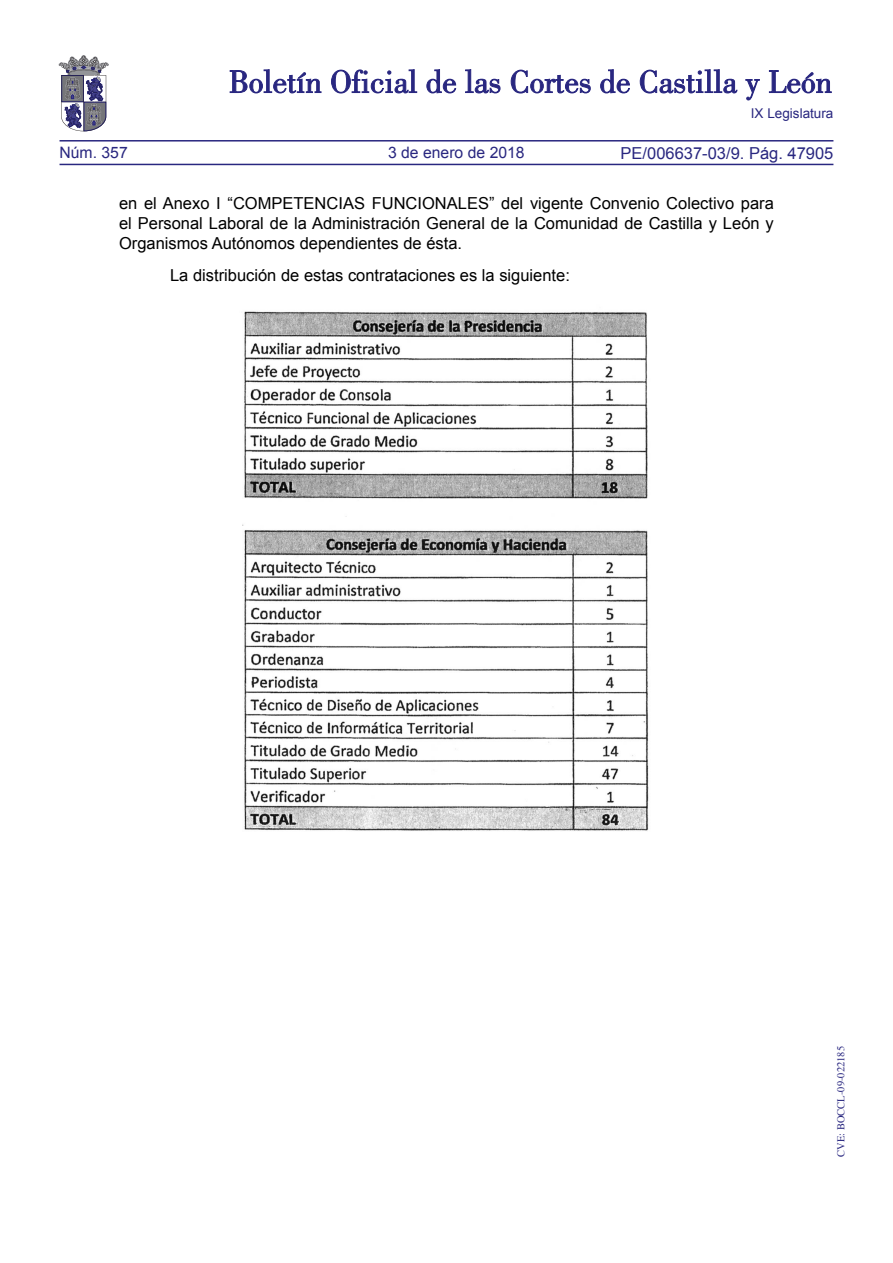
<style>
.page{position:relative;width:893px;height:1263px;background:#fff}
.page>*{position:absolute;margin:0;border:0;box-sizing:border-box;transform-origin:0 0}
.TEXTO_NORMAL{font:16.5px/19.8px "Arial";color:#000;text-align:justify}
.t1{font:16.5px "Arial";color:#292780}
.t2{font:15.75px "Arial";color:#292780}
.t3{font:13.5px "Arial";color:#292780}
.t4{font:10.5px "Times";color:#292780}
</style>
<div class="page">
<hr style="left:60px;top:164px;width:773px;height:1px;background:#292780">
<hr style="left:60px;top:140px;width:773px;height:2px;background:#292780">
<svg style="left:230px;top:69px;width:91px;height:24px"></svg>
<svg style="left:331px;top:69px;width:86px;height:24px"></svg>
<svg style="left:426px;top:69px;width:30px;height:24px"></svg>
<svg style="left:465px;top:69px;width:35px;height:24px"></svg>
<svg style="left:511px;top:70px;width:80px;height:23px"></svg>
<svg style="left:600px;top:69px;width:30px;height:24px"></svg>
<svg style="left:640px;top:69px;width:97px;height:24px"></svg>
<svg style="left:745px;top:79px;width:15px;height:21px"></svg>
<svg style="left:769px;top:70px;width:62px;height:23px"></svg>
<svg style="left:59px;top:55px;width:49px;height:76px"></svg>
<img style="left:242px;top:311px;width:407px;height:520px">
<p class="t3" style="left:751px;top:105px;width:84px">IX Legislatura</p>
<p class="t1" style="left:621px;top:142px;width:214px">PE/006637-03/9. Pág. 47905</p>
<p class="TEXTO_NORMAL" style="left:119px;top:194px;width:656px">en el Anexo I “COMPETENCIAS FUNCIONALES” del vigente Convenio Colectivo para el Personal Laboral de la Administración General de la Comunidad de Castilla y León y Organismos Autónomos dependientes de ésta.</p>
<p class="TEXTO_NORMAL" style="left:170px;top:266px;width:401px">La distribución de estas contrataciones es la siguiente:</p>
<p class="t2" style="left:60px;top:142px;width:70px">Núm. 357</p>
<p class="t2" style="left:388px;top:142px;width:138px">3 de enero de 2018</p>
<p class="t4" style="left:831px;top:1157px;width:112px;rotate:-90deg">CVE: BOCCL-09-022185</p>
</div>
